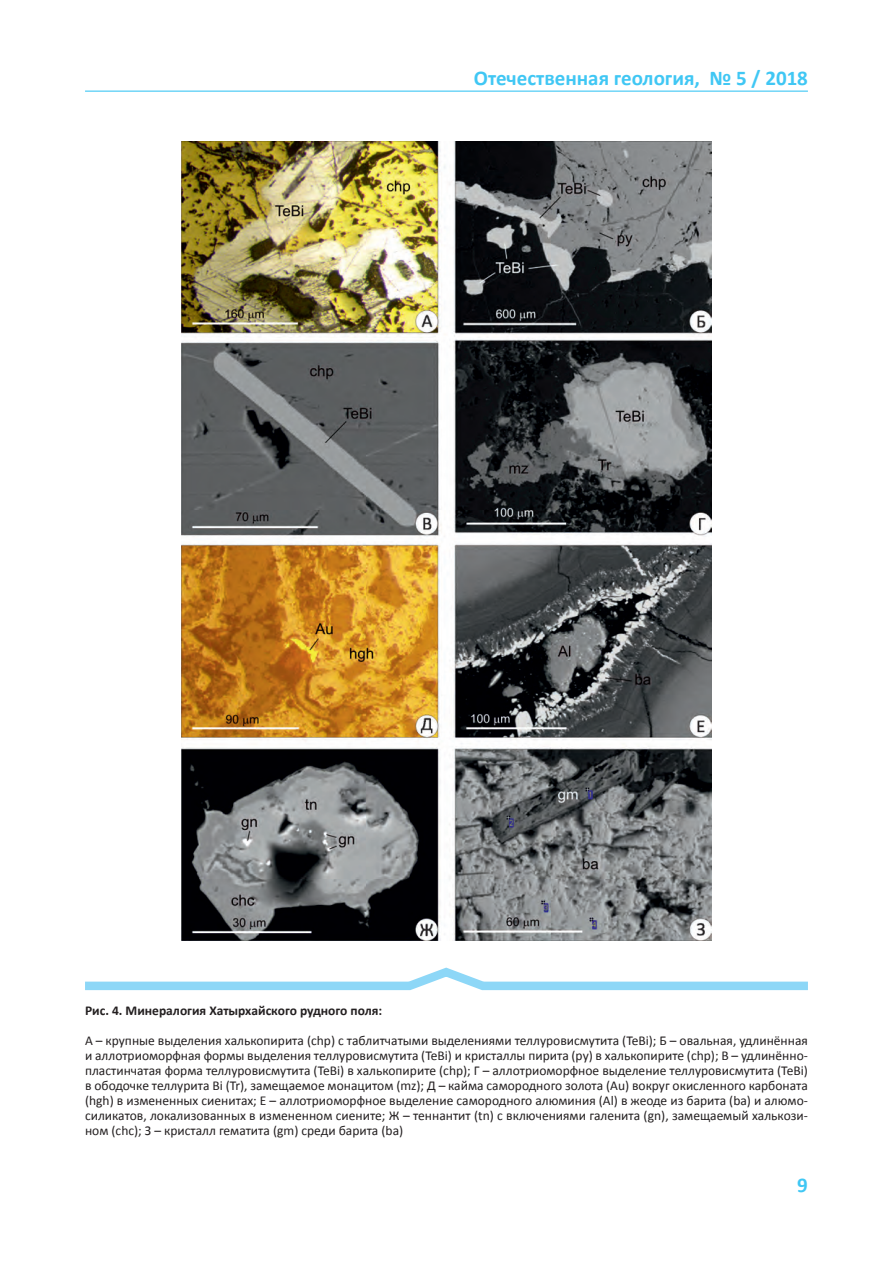
<style>
.page{position:relative;width:893px;height:1263px;background:#fff}
.page>*{position:absolute;margin:0;border:0;box-sizing:border-box;transform-origin:0 0}
.t1{font:700 21px "Calibri";color:#40c7f4}
.t2{font:13.5px/15px "Calibri";color:#231f20;text-align:justify}
.t3{font:700 13.5px "Calibri";color:#231f20}
</style>
<div class="page">
<hr style="left:85px;top:91px;width:723px;height:1px;background:#40c7f4">
<img style="left:182px;top:141px;width:529px;height:799px">
<svg style="left:85px;top:967px;width:723px;height:24px"></svg>
<p class="t1" style="left:474px;top:65px;width:336px">Отечественная геология, № 5 / 2018</p>
<p class="t3" style="left:85px;top:1002px;width:299px">Рис. 4. Минералогия Хатырхайского рудного поля:</p>
<p class="t2" style="left:85px;top:1033px;width:724px">А – крупные выделения халькопирита (chp) с таблитчатыми выделениями теллуровисмутита (TeBi); Б – овальная, удлинённая и аллотриоморфная формы выделения теллуровисмутита (TeBi) и кристаллы пирита (py) в халькопирите (chp); В – удлинённо&shy;пластинчатая форма теллуровисмутита (TeBi) в халькопирите (chp); Г – аллотриоморфное выделение теллуровисмутита (TeBi) в ободочке теллурита Bi (Tr), замещаемое монацитом (mz); Д – кайма самородного золота (Au) вокруг окисленного карбоната (hgh) в измененных сиенитах; Е – аллотриоморфное выделение самородного алюминия (Al) в жеоде из барита (ba) и алюмо&shy;силикатов, локализованных в измененном сиените; Ж – теннантит (tn) с включениями галенита (gn), замещаемый халькози&shy;ном (chc); З – кристалл гематита (gm) среди барита (ba)</p>
<p class="t1" style="left:797px;top:1171px;width:12px">9</p>
</div>
